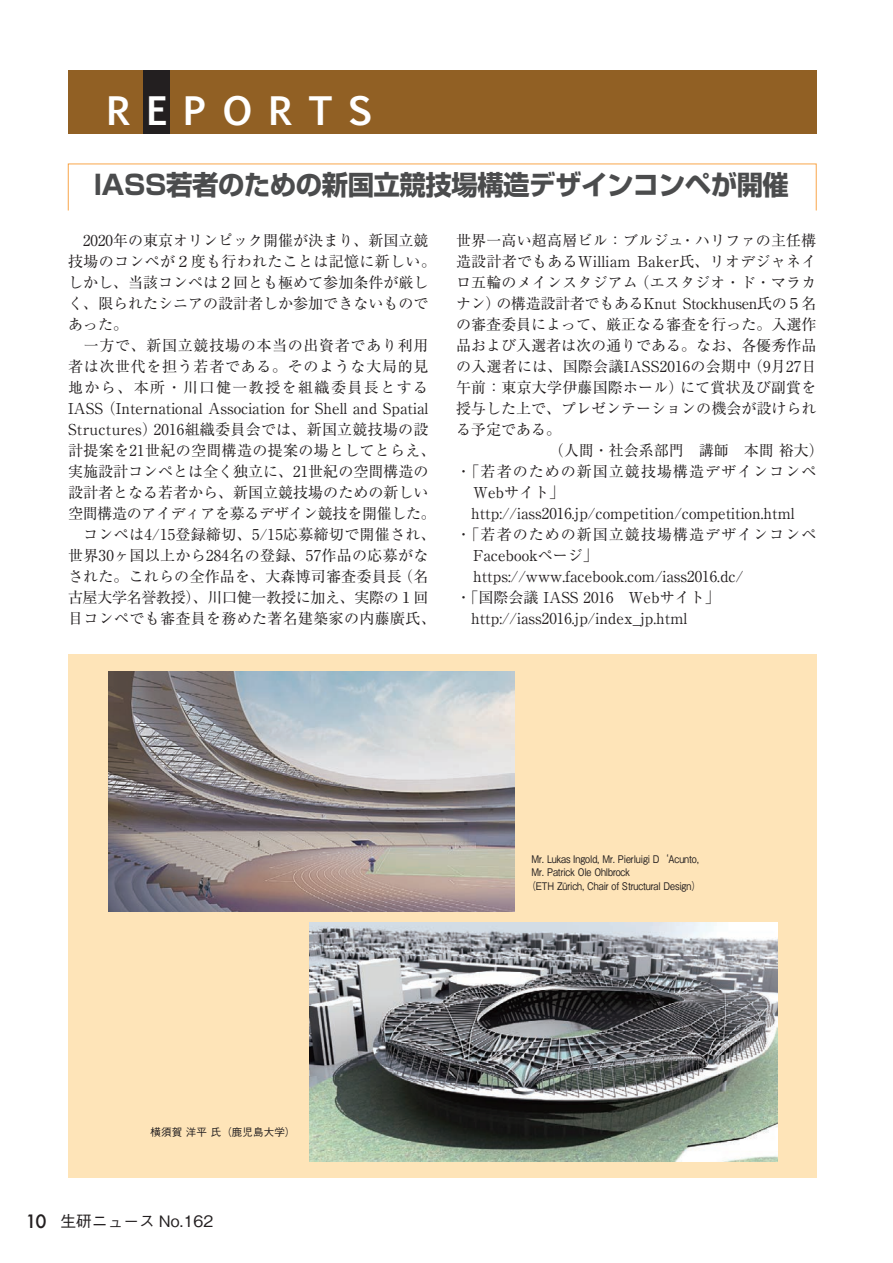
<style>
.page{position:relative;width:893px;height:1263px;background:#fff}
.page>*{position:absolute;margin:0;border:0;box-sizing:border-box;transform-origin:0 0}
.t1{font:700 37.5px "Euphemia UCAS";letter-spacing:.42em;color:#fff}
.t2{font:700 27px "Shin Go Pro";letter-spacing:-.02em;color:#4b4c4d}
.t3{font:500 15.75px "Gothic BBB Pro";color:#231f20}
.t4{font:15px/21px "Ryumin Pro";color:#231f20}
.t5{font:15px "Ryumin Pro";letter-spacing:.07em;color:#231f20}
.t6{font:15px "Ryumin Pro";letter-spacing:-.02em;color:#231f20}
.t7{font:500 10.5px "Gothic BBB Pro";letter-spacing:-.01em;color:#231f20;scale:.85 1}
.t8{font:500 10.5px "Gothic BBB Pro";letter-spacing:.01em;color:#231f20}
.s1{font-family:"Futura";font-size:18px}
</style>
<div class="page">
<div style="left:68px;top:70px;width:748px;height:64px;background:#916024"></div>
<div style="left:143px;top:70px;width:26px;height:64px;background:#231f20"></div>
<div style="left:68px;top:655px;width:748px;height:523px;background:#fee4b8"></div>
<img style="left:108px;top:672px;width:407px;height:239px">
<img style="left:309px;top:922px;width:468px;height:239px">
<h1 class="t1" style="left:107px;top:83px;width:268px">REPORTS</h1>
<h2 class="t2" style="left:94px;top:164px;width:697px">IASS若者のための新国立競技場構造デザインコンペが開催</h2>
<p class="t4" style="left:68px;top:229px;width:369px">　2020年の東京オリンピック開催が決まり、新国立競技場のコンペが２度も行われたことは記憶に新しい。しかし、当該コンペは２回とも極めて参加条件が厳しく、限られたシニアの設計者しか参加できないものであった。<br>　一方で、新国立競技場の本当の出資者であり利用者は次世代を担う若者である。そのような大局的見地から、本所・川口健一教授を組織委員長とする<br>IASS （International Association for Shell and Spatial<br>Structures）2016組織委員会では、新国立競技場の設計提案を21世紀の空間構造の提案の場としてとらえ、実施設計コンペとは全く独立に、21世紀の空間構造の設計者となる若者から、新国立競技場のための新しい空間構造のアイディアを募るデザイン競技を開催した。　コンペは4/15登録締切、5/15応募締切で開催され、世界30ヶ国以上から284名の登録、57作品の応募がなされた。これらの全作品を、大森博司審査委員長（名古屋大学名誉教授）、川口健一教授に加え、実際の１回目コンペでも審査員を務めた著名建築家の内藤廣氏、</p>
<p class="t4" style="left:456px;top:229px;width:362px">世界一高い超高層ビル：ブルジュ・ハリファの主任構</p>
<p class="t4" style="left:456px;top:250px;width:362px">造設計者でもあるWilliam Baker氏、リオデジャネイ</p>
<p class="t4" style="left:456px;top:271px;width:362px">ロ五輪のメインスタジアム（エスタジオ・ド・マラカ</p>
<p class="t6" style="left:456px;top:292px;width:362px">ナン）の構造設計者でもあるKnut Stockhusen氏の５名</p>
<p class="t4" style="left:456px;top:313px;width:362px">の審査委員によって、厳正なる審査を行った。入選作</p>
<p class="t4" style="left:456px;top:334px;width:362px">品および入選者は次の通りである。なお、各優秀作品</p>
<p class="t4" style="left:456px;top:355px;width:362px">の入選者には、国際会議IASS2016の会期中（9月27日</p>
<p class="t4" style="left:456px;top:376px;width:362px">午前：東京大学伊藤国際ホール）にて賞状及び副賞を</p>
<p class="t4" style="left:456px;top:397px;width:362px">授与した上で、プレゼンテーションの機会が設けられ</p>
<p class="t4" style="left:456px;top:418px;width:106px">る予定である。</p>
<p class="t4" style="left:549px;top:439px;width:276px">（人間・社会系部門　講師　本間 裕大）</p>
<p class="t5" style="left:456px;top:460px;width:377px">・「若者のための新国立競技場構造デザインコンペ　</p>
<p class="t4" style="left:473px;top:481px;width:93px">Webサイト」</p>
<p class="t4" style="left:456px;top:502px;width:340px">　http://iass2016.jp/competition/competition.html</p>
<p class="t5" style="left:456px;top:523px;width:377px">・「若者のための新国立競技場構造デザインコンペ　</p>
<p class="t4" style="left:473px;top:544px;width:126px">Facebookページ」</p>
<p class="t4" style="left:473px;top:565px;width:272px">https://www.facebook.com/iass2016.dc/</p>
<p class="t4" style="left:456px;top:586px;width:265px">・「国際会議 IASS 2016　Webサイト」</p>
<p class="t4" style="left:456px;top:607px;width:233px">　http://iass2016.jp/index_jp.html</p>
<p class="t8" style="left:150px;top:1124px;width:146px">横須賀 洋平 氏（鹿児島大学）</p>
<p class="t3" style="left:26px;top:1208px;width:189px"><span class="s1">10</span> 生研ニュース No.162</p>
<p class="t7" style="left:531px;top:850px;width:199px">Mr. Lukas Ingold, Mr. Pierluigi D‘Acunto,</p>
<p class="t7" style="left:531px;top:864px;width:117px">Mr. Patrick Ole Ohlbrock</p>
<p class="t7" style="left:527px;top:877px;width:205px">（ETH Zürich, Chair of Structural Design）</p>
</div>
